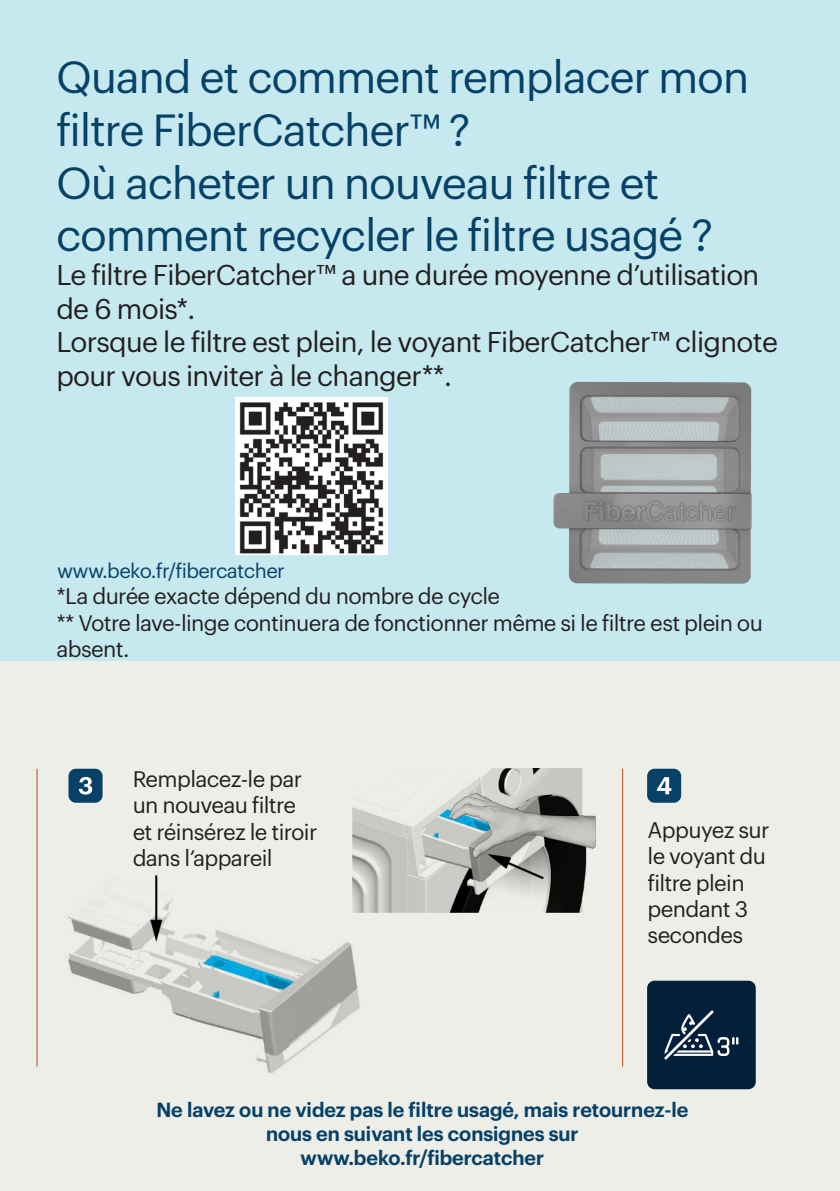
<style>
.page{position:relative;width:840px;height:1191px;background:#fff}
.page>*{position:absolute;margin:0;border:0;box-sizing:border-box;transform-origin:0 0}
.t1{font:44px/52.8px "Grundig Basics";color:#064167}
.t2{font:28px/33.6px "Grundig Basics";color:#231f20}
.t3{font:22px/26.4px "Grundig Basics";color:#231f20}
.t4{font:600 20px/24px "Grundig Basics";color:#064167;text-align:center}
.t5{font:20px "Grundig Basics";color:#064167}
</style>
<div class="page">
<div style="left:0;top:628px;width:839px;height:563px;background:#eeeee9"></div>
<div style="left:0;top:0;width:839px;height:660px;background:#c6e8ef"></div>
<img style="left:553px;top:381px;width:199px;height:203px">
<img style="left:67px;top:875px;width:296px;height:198px">
<img style="left:352px;top:768px;width:243px;height:144px">
<div style="left:646px;top:980px;width:109px;height:109px;background:#031f3a;border-radius:7px"></div>
<svg style="left:664px;top:1010px;width:74px;height:49px"></svg>
<div style="left:68px;top:768px;width:34px;height:34px;background:#074166;border-radius:7px"></div>
<svg style="left:79px;top:777px;width:13px;height:17px"></svg>
<div style="left:646px;top:768px;width:34px;height:34px;background:#074166;border-radius:7px"></div>
<svg style="left:656px;top:777px;width:15px;height:17px"></svg>
<hr style="left:37px;top:768px;width:1px;height:298px;background:#bf481f">
<hr style="left:621px;top:768px;width:1px;height:298px;background:#bf481f">
<img style="left:235px;top:397px;width:152px;height:157px">
<p class="t1" style="left:57px;top:47px;width:693px">Quand et comment remplacer mon filtre FiberCatcher™ ?</p>
<p class="t1" style="left:57px;top:153px;width:657px">Où acheter un nouveau filtre et comment recycler le filtre usagé ?</p>
<p class="t2" style="left:57px;top:256px;width:703px">Le filtre FiberCatcher™ a une durée moyenne d’utilisation de 6 mois*.</p>
<p class="t2" style="left:57px;top:323px;width:722px">Lorsque le filtre est plein, le voyant FiberCatcher™ clignote pour vous inviter à le changer**.</p>
<p class="t5" style="left:57px;top:555px;width:228px">www.beko.fr/fibercatcher</p>
<p class="t3" style="left:57px;top:581px;width:444px">*La durée exacte dépend du nombre de cycle</p>
<p class="t3" style="left:57px;top:608px;width:707px">** Votre lave-linge continuera de fonctionner même si le filtre est plein ou absent.</p>
<p class="t3" style="left:133px;top:764px;width:185px">Remplacez-le par un nouveau filtre et réinsérez le tiroir dans l’appareil</p>
<p class="t3" style="left:647px;top:814px;width:123px">Appuyez sur le voyant du filtre plein pendant 3 secondes</p>
<p class="t4" style="left:156px;top:1095px;width:533px">Ne lavez ou ne videz pas le filtre usagé, mais retournez-le nous en suivant les consignes sur www.beko.fr/fibercatcher</p>
</div>
